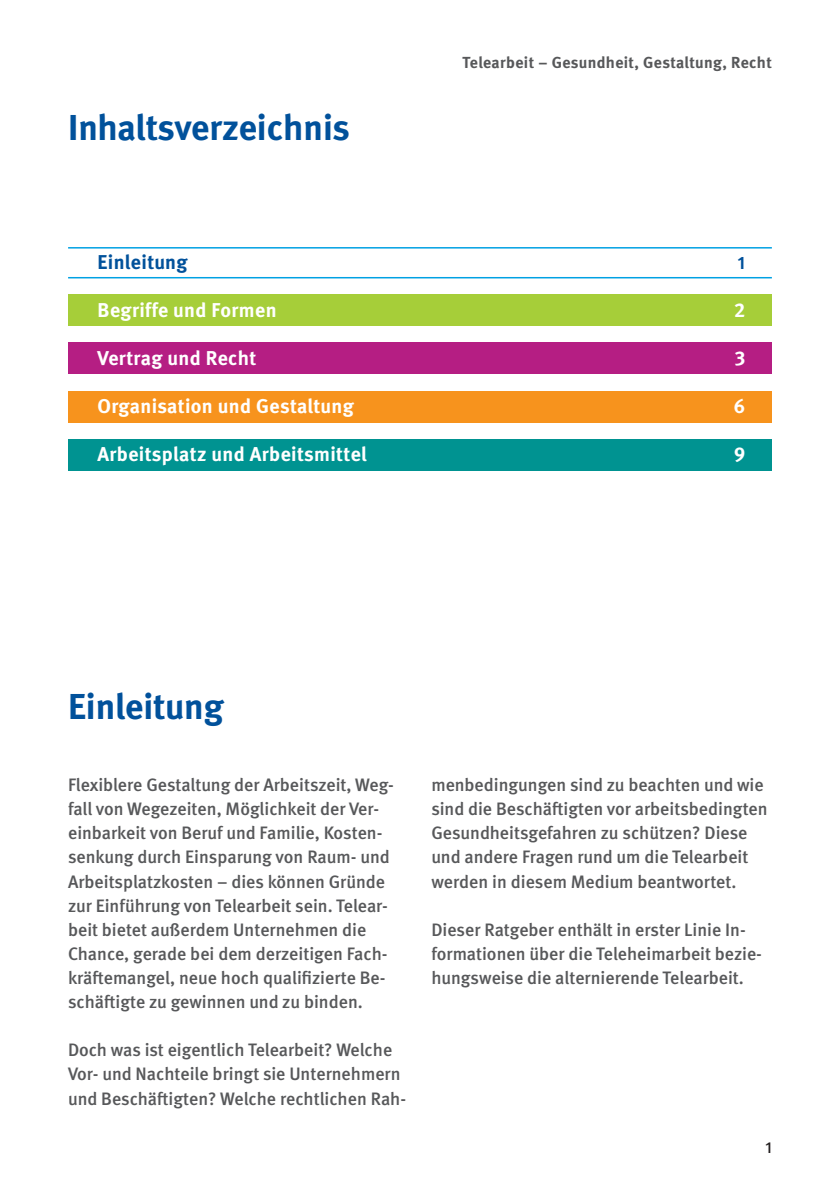
<style>
.page{position:relative;width:840px;height:1191px;background:#fff}
.page>*{position:absolute;margin:0;border:0;box-sizing:border-box;transform-origin:0 0}
.t1{font:700 36px "DGUV Meta";color:#01519b}
.t2{font:700 20px "DGUV Meta";letter-spacing:.02em;color:#fff}
.t3{font:700 20px "DGUV Meta";letter-spacing:.02em;color:#01519b}
.t4{font:500 18px/24px "DGUV Meta";color:#57585a}
.t5{font:700 18px "DGUV Meta";color:#01519b}
.t6{font:700 16px "DGUV Meta";letter-spacing:.025em;color:#57585a}
.t7{font:500 16px "DGUV Meta";color:#231f20}
</style>
<div class="page">
<div style="left:68px;top:294px;width:703px;height:31px;background:#a6ce39"></div>
<div style="left:68px;top:343px;width:703px;height:31px;background:#b51e83"></div>
<div style="left:68px;top:391px;width:703px;height:31px;background:#f7931d"></div>
<div style="left:68px;top:440px;width:703px;height:31px;background:#009391"></div>
<hr style="left:68px;top:247px;width:703px;height:1px;background:#00a1e3">
<hr style="left:68px;top:277px;width:703px;height:1px;background:#00a1e3">
<h1 class="t1" style="left:68px;top:114px;width:283px">Inhaltsverzeichnis</h1>
<p class="t6" style="left:462px;top:56px;width:310px">Telearbeit – Gesundheit, Gestaltung, Recht</p>
<p class="t3" style="left:98px;top:254px;width:91px">Einleitung</p>
<p class="t5" style="left:737px;top:256px;width:9px">1</p>
<p class="t2" style="left:98px;top:302px;width:180px">Begriffe und Formen</p>
<p class="t2" style="left:733px;top:302px;width:13px">2</p>
<p class="t2" style="left:98px;top:350px;width:160px">Vertrag und Recht</p>
<p class="t2" style="left:734px;top:350px;width:12px">3</p>
<p class="t2" style="left:98px;top:398px;width:257px">Organisation und Gestaltung</p>
<p class="t2" style="left:733px;top:398px;width:13px">6</p>
<p class="t2" style="left:98px;top:446px;width:270px">Arbeitsplatz und Arbeitsmittel</p>
<p class="t2" style="left:733px;top:446px;width:13px">9</p>
<h1 class="t1" style="left:68px;top:692px;width:157px">Einleitung</h1>
<p class="t4" style="left:68px;top:774px;width:327px">Flexiblere Gestaltung der Arbeitszeit, Weg&shy;fall von Wegezeiten, Möglichkeit der Ver&shy;einbarkeit von Beruf und Familie, Kosten&shy;senkung durch Einsparung von Raum- und Arbeitsplatzkosten – dies können Gründe zur Einführung von Telearbeit sein. Telear&shy;beit bietet außerdem Unternehmen die Chance, gerade bei dem derzeitigen Fach&shy;kräftemangel, neue hoch qualifizierte Be&shy;schäftigte zu gewinnen und zu binden.</p>
<p class="t4" style="left:68px;top:1039px;width:339px">Doch was ist eigentlich Telearbeit? Welche<br>Vor- und Nachteile bringt sie Unternehmern und Beschäftigten? Welche rechtlichen Rah-</p>
<p class="t4" style="left:431px;top:774px;width:337px">menbedingungen sind zu beachten und wie sind die Beschäftigten vor arbeitsbedingten Gesundheitsgefahren zu schützen? Diese und andere Fragen rund um die Telearbeit werden in diesem Medium beantwortet.</p>
<p class="t4" style="left:431px;top:918px;width:332px">Dieser Ratgeber enthält in erster Linie In&shy;formationen über die Teleheimarbeit bezie&shy;hungsweise die alternierende Telearbeit.</p>
<p class="t7" style="left:765px;top:1141px;width:8px">1</p>
</div>
